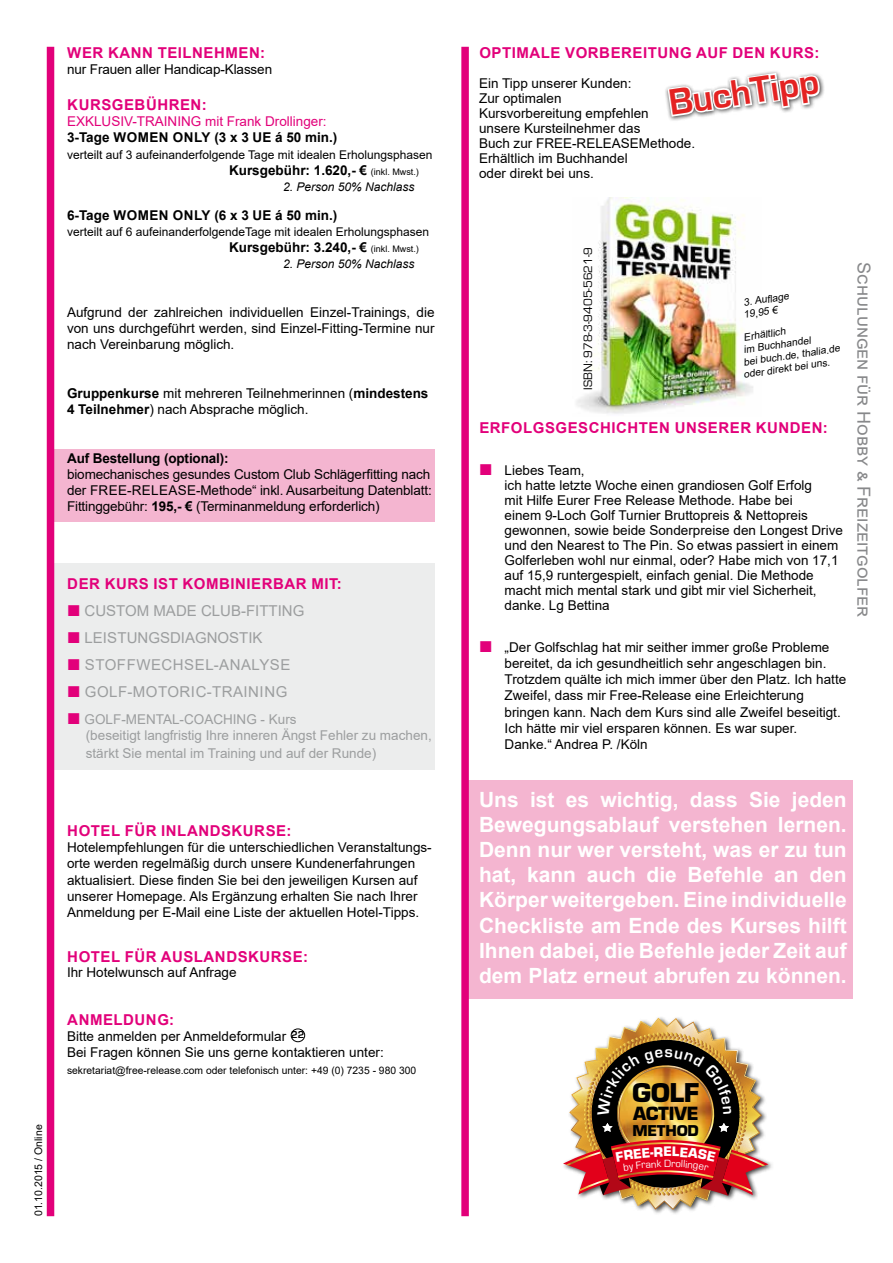
<style>
.page{position:relative;width:893px;height:1263px;background:#fff}
.page>*{position:absolute;margin:0;border:0;box-sizing:border-box;transform-origin:0 0}
.t1{font:700 37.8px "Eurostile";color:#e42322}
.t2{font:28.35px "Eurostile Black DTC";color:#000}
.t3{font:700 21px/25.2px "Arial";color:#fff;text-align:justify}
.t4{font:19.95px "Eurostile Black DTC";letter-spacing:-.015em;color:#000}
.t5{font:18px "Arial";color:#87888a}
.t6{font:16.35px "Eurostile Black DTC";letter-spacing:-.015em;color:#000}
.t7{font:700 15px "Arial";letter-spacing:.035em;color:#e2007a}
.t8{font:15px/27px "Arial";letter-spacing:.01em;color:#9c9e9f}
.t9{font:13.5px/16.2px "Arial";color:#000}
.t10{font:700 13.5px "Arial";color:#000}
.t11{font:13.5px/16.2px "Arial";color:#9c9e9f}
.t12{font:13.5px "Arial";color:#e2007a}
.t13{font:12.6px "Eurostile";color:#000}
.t14{font:12px "Arial";color:#000}
.t15{font:italic 12px "Arial";color:#000}
.t16{font:10.8px "Eurostile";color:#fff}
.t17{font:10.5px "Arial";color:#000}
.t18{font:10.35px "Arial";color:#000}
.t19{font:italic 10.2px/12.3px "Arial";color:#000}
.s1{font-weight:400;font-size:9px}
.s2{font-weight:700}
</style>
<div class="page">
<div style="left:54px;top:563px;width:381px;height:207px;background:#eceded"></div>
<div style="left:468px;top:780px;width:385px;height:218px;background:#f4b5d0"></div>
<div style="left:54px;top:450px;width:381px;height:72px;background:#f4b5d0"></div>
<div style="left:291px;top:1029px;width:14px;height:13px;border:1px solid #000;border-radius:50%"></div>
<div style="left:47px;top:47px;width:7px;height:1169px;background:#e2007a"></div>
<div style="left:461px;top:47px;width:8px;height:1169px;background:#e2007a"></div>
<img style="left:576px;top:197px;width:177px;height:217px">
<div style="left:664px;top:70px;width:161px;height:52px;background:#000;opacity:.75"></div>
<svg style="left:666px;top:71px;width:156px;height:47px"></svg>
<img style="left:563px;top:1018px;width:205px;height:192px">
<p class="t7" style="left:67px;top:42px;width:199px">WER KANN TEILNEHMEN:</p>
<p class="t9" style="left:67px;top:61px;width:207px">nur Frauen aller Handicap-Klassen</p>
<p class="t7" style="left:67px;top:94px;width:141px">KURSGEBÜHREN:</p>
<p class="t12" style="left:67px;top:112px;width:261px">EXKLUSIV-TRAINING mit Frank Drollinger:</p>
<p class="t10" style="left:67px;top:128px;width:272px">3-Tage WOMEN ONLY (3 x 3 UE á 50 min.)</p>
<p class="t14" style="left:67px;top:146px;width:367px">verteilt auf 3 aufeinanderfolgende Tage mit idealen Erholungsphasen</p>
<p class="t10" style="left:229px;top:160px;width:191px">Kursgebühr: 1.620,- € <span class="s1">(inkl. Mwst.)</span></p>
<p class="t15" style="left:283px;top:179px;width:133px">2. Person 50% Nachlass</p>
<p class="t10" style="left:67px;top:205px;width:272px">6-Tage WOMEN ONLY (6 x 3 UE á 50 min.)</p>
<p class="t14" style="left:67px;top:223px;width:364px">verteilt auf 6 aufeinanderfolgendeTage mit idealen Erholungsphasen</p>
<p class="t10" style="left:229px;top:238px;width:191px">Kursgebühr: 3.240,- € <span class="s1">(inkl. Mwst.)</span></p>
<p class="t15" style="left:283px;top:256px;width:133px">2. Person 50% Nachlass</p>
<p class="t9" style="left:67px;top:304px;width:369px;text-align:justify">Aufgrund der zahlreichen individuellen Einzel-Trainings, die von uns durchgeführt werden, sind Einzel-Fitting-Termine nur nach Vereinbarung möglich.</p>
<p class="t9" style="left:67px;top:385px;width:363px"><span class="s2">Gruppenkurse</span> mit mehreren Teilnehmerinnen (<span class="s2">mindestens<br>4 Teilnehmer</span>) nach Absprache möglich.</p>
<p class="t10" style="left:67px;top:448px;width:163px">Auf Bestellung (optional):</p>
<p class="t9" style="left:67px;top:466px;width:366px;text-align:justify">biomechanisches gesundes Custom Club Schlägerfitting nach der FREE-RELEASE-Methode“ inkl. Ausarbeitung Datenblatt:<br>Fittinggebühr: <span class="s2">195,- €</span> (Terminanmeldung erforderlich)</p>
<p class="t17" style="left:31px;top:1216px;width:93px;rotate:-90deg">01.10.2015 / Online</p>
<p class="t7" style="left:67px;top:573px;width:276px">DER KURS IST KOMBINIERBAR MIT:</p>
<p class="t8" style="left:85px;top:597px;width:221px">CUSTOM MADE CLUB-FITTING<br>LEISTUNGSDIAGNOSTIK<br>STOFFWECHSEL-ANALYSE<br>GOLF-MOTORIC-TRAINING</p>
<p class="t11" style="left:85px;top:711px;width:349px">GOLF-MENTAL-COACHING - Kurs<br>(beseitigt langfristig Ihre inneren Ängst Fehler zu machen,</p>
<p class="t11" style="left:86px;top:745px;width:292px">stärkt Sie mental im Training und auf der Runde)</p>
<p class="t7" style="left:67px;top:820px;width:226px">HOTEL FÜR INLANDSKURSE:</p>
<p class="t9" style="left:67px;top:839px;width:366px">Hotelempfehlungen für die unterschiedlichen Veranstaltungs&shy;orte werden regelmäßig durch unsere Kundenerfahrungen aktualisiert. Diese finden Sie bei den jeweiligen Kursen auf unserer Homepage. Als Ergänzung erhalten Sie nach Ihrer Anmeldung per E-Mail eine Liste der aktuellen Hotel-Tipps.</p>
<p class="t7" style="left:67px;top:946px;width:242px">HOTEL FÜR AUSLANDSKURSE:</p>
<p class="t9" style="left:67px;top:964px;width:171px">Ihr Hotelwunsch auf Anfrage</p>
<p class="t7" style="left:67px;top:1009px;width:108px">ANMELDUNG:</p>
<p class="t9" style="left:67px;top:1028px;width:318px">Bitte anmelden per Anmeldeformular <sup>22<br></sup>Bei Fragen können Sie uns gerne kontaktieren unter:</p>
<p class="t18" style="left:67px;top:1063px;width:351px">sekretariat@free-release.com oder telefonisch unter: +49 (0) 7235 - 980 300</p>
<p class="t7" style="left:479px;top:42px;width:341px">OPTIMALE VORBEREITUNG AUF DEN KURS:</p>
<p class="t9" style="left:479px;top:75px;width:218px;line-height:15px">Ein Tipp unserer Kunden:<br>Zur optimalen<br>Kursvorbereitung empfehlen<br>unsere Kursteilnehmer das<br>Buch zur FREE-RELEASEMethode.<br>Erhältlich im Buchhandel<br>oder direkt bei uns.</p>
<h1 class="t1" style="left:666px;top:82px;width:153px;rotate:-8deg">BuchTipp</h1>
<p class="t13" style="left:581px;top:390px;width:144px;rotate:-90deg">ISBN: 978-3-9405-5621-9</p>
<p class="t19" style="left:741px;top:296px;width:49px;rotate:-8deg">3. Aufl age<br>19,95 €</p>
<p class="t19" style="left:743px;top:331px;width:44px;rotate:-8deg">Erhältlich</p>
<p class="t19" style="left:743px;top:343px;width:69px;rotate:-8deg">im Buchhandel</p>
<p class="t19" style="left:743px;top:356px;width:99px;rotate:-8deg">bei buch.de, thalia.de</p>
<p class="t19" style="left:743px;top:368px;width:89px;rotate:-8deg">oder direkt bei uns.</p>
<p class="t7" style="left:479px;top:417px;width:350px">ERFOLGSGESCHICHTEN UNSERER KUNDEN:</p>
<p class="t9" style="left:505px;top:462px;width:340px;line-height:15px">Liebes Team,<br>ich hatte letzte Woche einen grandiosen Golf Erfolg<br>mit Hilfe Eurer Free Release Methode. Habe bei<br>einem 9-Loch Golf Turnier Bruttopreis &amp; Nettopreis gewonnen, sowie beide Sonderpreise den Longest Drive und den Nearest to The Pin. So etwas passiert in einem Golferleben wohl nur einmal, oder? Habe mich von 17,1 auf 15,9 runtergespielt, einfach genial. Die Methode macht mich mental stark und gibt mir viel Sicherheit, danke. Lg Bettina</p>
<p class="t9" style="left:505px;top:639px;width:343px">„Der Golfschlag hat mir seither immer große Probleme bereitet, da ich gesundheitlich sehr angeschlagen bin.<br>Trotzdem quälte ich mich immer über den Platz. Ich hatte Zweifel, dass mir Free-Release eine Erleichterung bringen kann. Nach dem Kurs sind alle Zweifel beseitigt.<br>Ich hätte mir viel ersparen können. Es war super.<br>Danke.“ Andrea P. /Köln</p>
<h3 class="t5" style="left:876px;top:262px;width:356px;rotate:90deg">Schulungen für Hobby &amp; Freizeitgolfer</h3>
<p class="t3" style="left:479px;top:787px;width:369px">Uns ist es wichtig, dass Sie jeden Bewegungsablauf verstehen lernen.<br>Denn nur wer versteht, was er zu tun hat, kann auch die Befehle an den Körper weitergeben. Eine individuelle Checkliste am Ende des Kurses hilft Ihnen dabei, die Befehle jeder Zeit auf dem Platz erneut abrufen zu können.</p>
<h2 class="t2" style="left:632px;top:1077px;width:69px">GOLF</h2>
<h3 class="t4" style="left:633px;top:1103px;width:67px">ACTIVE</h3>
<p class="t6" style="left:633px;top:1121px;width:68px">METHOD</p>
<p class="t16" style="left:664px;top:1158px;width:9px">D</p>
</div>
